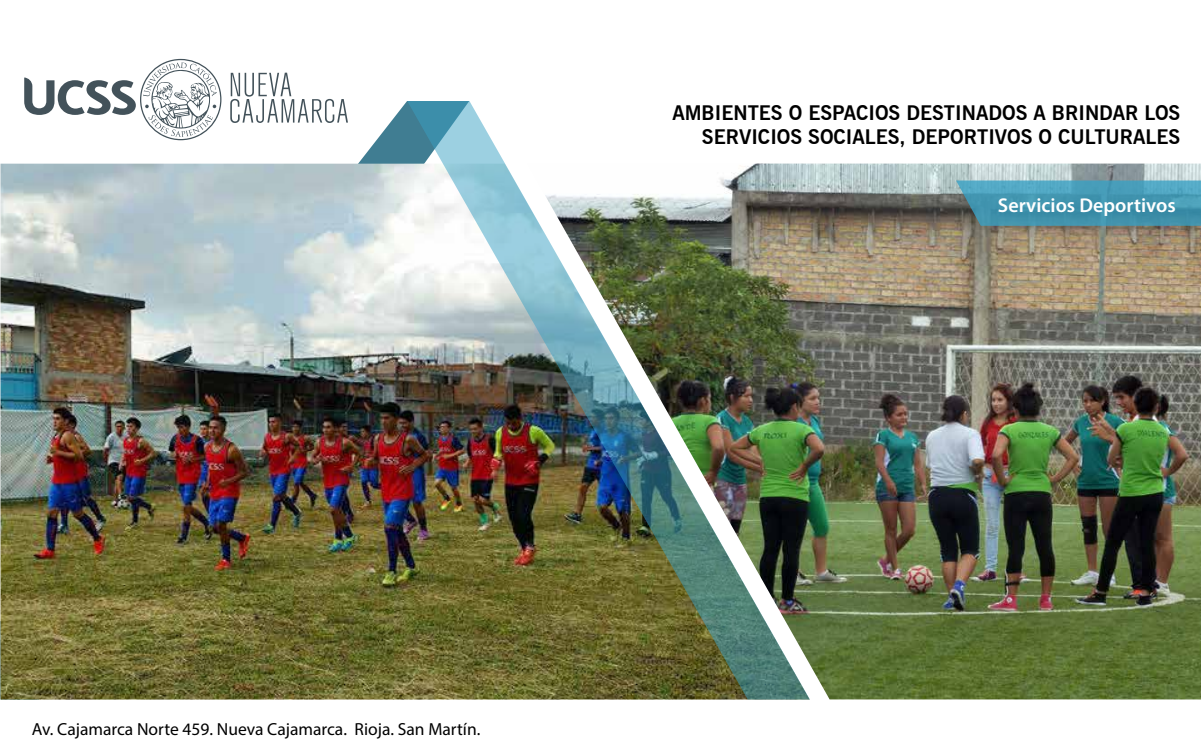
<style>
.page{position:relative;width:1201px;height:750px;background:#fff}
.page>*{position:absolute;margin:0;border:0;box-sizing:border-box;transform-origin:0 0}
.t1{font:700 20px/24px "News Gothic BT";color:#000;text-align:right}
.t2{font:600 20px "Myriad Pro";color:#fff}
.t3{font:17.5px "Myriad Pro";color:#000}
</style>
<div class="page">
<svg style="left:0;top:101px;width:407px;height:63px"></svg>
<img style="left:0;top:164px;width:407px;height:536px">
<img style="left:809px;top:164px;width:391px;height:535px">
<img style="left:407px;top:101px;width:402px;height:599px">
<svg style="left:955px;top:181px;width:245px;height:45px;background:#4695ae"></svg>
<svg style="left:24px;top:59px;width:197px;height:81px"></svg>
<svg style="left:230px;top:73px;width:118px;height:50px"></svg>
<p class="t1" style="left:672px;top:100px;width:509px">AMBIENTES O ESPACIOS DESTINADOS A BRINDAR LOS<br>SERVICIOS SOCIALES, DEPORTIVOS O CULTURALES</p>
<p class="t2" style="left:997px;top:192px;width:179px">Servicios Deportivos</p>
<p class="t3" style="left:32px;top:718px;width:450px">Av. Cajamarca Norte 459. Nueva Cajamarca. Rioja. San Martín.</p>
</div>
